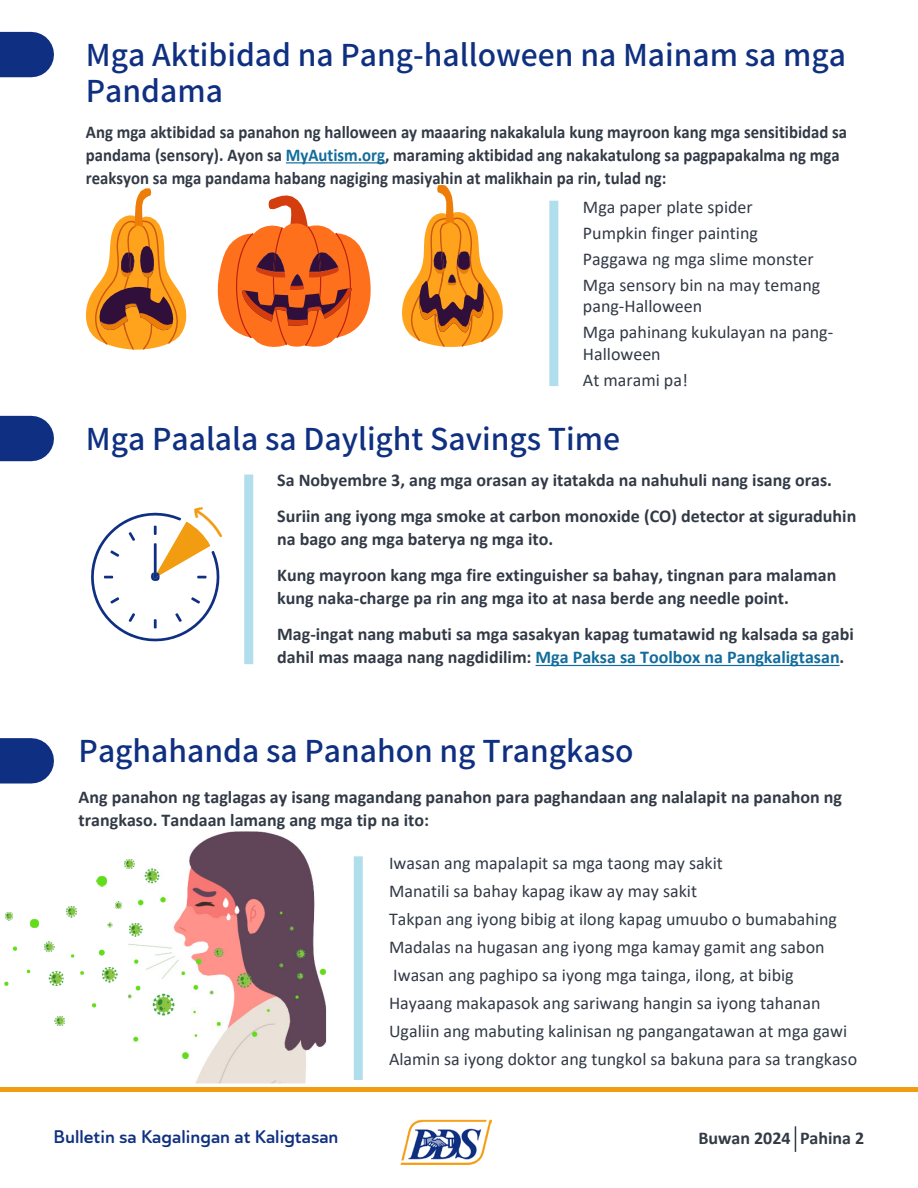
<style>
.page{position:relative;width:918px;height:1188px;background:#fff}
.page>*{position:absolute;margin:0;border:0;box-sizing:border-box;transform-origin:0 0}
.t1{font:500 30px/36px "Noto Sans CJ Kkr";color:#0f3081}
.t2{font:700 18px/23.2px "Calibri";color:#323a46}
.t3{font:18px/21.6px "Calibri";color:#323a46}
.t4{font:700 18px/23.2px "Calibri";color:#323a46;scale:.93 1}
.t5{font:18px "Ainslie Sans Nor Dem";color:#0f3081}
.s1{color:#126c9c}
</style>
<div class="page">
<svg style="left:795px;top:1126px;width:1px;height:26px"></svg>
<div style="left:0;top:1087px;width:918px;height:5px;background:#f29c12"></div>
<img style="left:401px;top:1119px;width:90px;height:45px">
<hr style="left:286px;top:162px;width:99px;height:1px;background:#126c9c">
<hr style="left:536px;top:665px;width:304px;height:1px;background:#126c9c">
<svg style="left:0;top:32px;width:54px;height:45px;background:#24428d"></svg>
<svg style="left:0;top:416px;width:54px;height:45px;background:#24428d"></svg>
<svg style="left:0;top:738px;width:54px;height:46px;background:#28458f"></svg>
<img style="left:194px;top:507px;width:28px;height:30px">
<svg style="left:91px;top:513px;width:128px;height:128px"></svg>
<svg style="left:218px;top:195px;width:153px;height:152px"></svg>
<img style="left:308px;top:307px;width:14px;height:8px">
<img style="left:290px;top:274px;width:13px;height:16px">
<img style="left:309px;top:252px;width:30px;height:26px">
<img style="left:318px;top:252px;width:3px;height:26px">
<img style="left:256px;top:252px;width:29px;height:26px">
<img style="left:273px;top:252px;width:3px;height:26px">
<svg style="left:402px;top:185px;width:101px;height:162px"></svg>
<svg style="left:86px;top:188px;width:100px;height:162px"></svg>
<div style="left:549px;top:201px;width:9px;height:185px;background:#b0deed"></div>
<div style="left:244px;top:475px;width:9px;height:189px;background:#b0deed"></div>
<div style="left:354px;top:856px;width:9px;height:224px;background:#b0deed"></div>
<img style="left:128px;top:831px;width:198px;height:253px">
<svg style="left:129px;top:923px;width:13px;height:13px"></svg>
<svg style="left:124px;top:859px;width:10px;height:10px"></svg>
<svg style="left:115px;top:902px;width:7px;height:7px"></svg>
<svg style="left:108px;top:923px;width:4px;height:4px"></svg>
<svg style="left:97px;top:877px;width:10px;height:9px"></svg>
<svg style="left:92px;top:950px;width:13px;height:57px"></svg>
<svg style="left:80px;top:971px;width:4px;height:4px"></svg>
<img style="left:49px;top:971px;width:15px;height:15px">
<img style="left:102px;top:967px;width:15px;height:15px">
<svg style="left:55px;top:1016px;width:10px;height:10px"></svg>
<svg style="left:44px;top:942px;width:10px;height:10px"></svg>
<svg style="left:66px;top:907px;width:11px;height:10px"></svg>
<svg style="left:5px;top:912px;width:8px;height:8px"></svg>
<svg style="left:71px;top:954px;width:3px;height:4px"></svg>
<svg style="left:30px;top:919px;width:9px;height:9px"></svg>
<svg style="left:13px;top:947px;width:4px;height:4px"></svg>
<svg style="left:4px;top:982px;width:5px;height:4px"></svg>
<h2 class="t1" style="left:86px;top:37px;width:762px">Mga Aktibidad na Pang-halloween na Mainam sa mga<br>Pandama</h2>
<p class="t4" style="left:86px;top:120px;width:820px">Ang mga aktibidad sa panahon ng halloween ay maaaring nakakalula kung mayroon kang mga sensitibidad sa pandama (sensory). Ayon sa <span class="s1">MyAutism.org</span>, maraming aktibidad ang nakakatulong sa pagpapakalma ng mga reaksyon sa mga pandama habang nagiging masiyahin at malikhain pa rin, tulad ng:</p>
<p class="t3" style="left:583px;top:196px;width:171px">Mga paper plate spider</p>
<p class="t3" style="left:583px;top:222px;width:176px">Pumpkin finger painting</p>
<p class="t3" style="left:583px;top:248px;width:232px">Paggawa ng mga slime monster</p>
<p class="t3" style="left:583px;top:274px;width:239px">Mga sensory bin na may temang pang-Halloween</p>
<p class="t3" style="left:583px;top:321px;width:252px">Mga pahinang kukulayan na pang-<br>Halloween</p>
<p class="t3" style="left:583px;top:369px;width:106px">At marami pa!</p>
<h2 class="t1" style="left:86px;top:421px;width:536px">Mga Paalala sa Daylight Savings Time</h2>
<p class="t2" style="left:277px;top:468px;width:556px">Sa Nobyembre 3, ang mga orasan ay itatakda na nahuhuli nang isang oras.</p>
<p class="t2" style="left:277px;top:504px;width:581px">Suriin ang iyong mga smoke at carbon monoxide (CO) detector at siguraduhin na bago ang mga baterya ng mga ito.</p>
<p class="t2" style="left:277px;top:563px;width:561px">Kung mayroon kang mga fire extinguisher sa bahay, tingnan para malaman kung naka-charge pa rin ang mga ito at nasa berde ang needle point.</p>
<p class="t2" style="left:277px;top:622px;width:578px">Mag-ingat nang mabuti sa mga sasakyan kapag tumatawid ng kalsada sa gabi dahil mas maaga nang nagdidilim: <span class="s1">Mga Paksa sa Toolbox na Pangkaligtasan</span>.</p>
<h2 class="t1" style="left:79px;top:734px;width:556px">Paghahanda sa Panahon ng Trangkaso</h2>
<p class="t2" style="left:79px;top:785px;width:765px">Ang panahon ng taglagas ay isang magandang panahon para paghandaan ang nalalapit na panahon ng trangkaso. Tandaan lamang ang mga tip na ito:</p>
<p class="t3" style="left:389px;top:852px;width:335px">Iwasan ang mapalapit sa mga taong may sakit</p>
<p class="t3" style="left:389px;top:880px;width:310px">Manatili sa bahay kapag ikaw ay may sakit</p>
<p class="t3" style="left:389px;top:908px;width:449px">Takpan ang iyong bibig at ilong kapag umuubo o bumabahing</p>
<p class="t3" style="left:389px;top:936px;width:437px">Madalas na hugasan ang iyong mga kamay gamit ang sabon</p>
<p class="t3" style="left:393px;top:964px;width:402px">Iwasan ang paghipo sa iyong mga tainga, ilong, at bibig</p>
<p class="t3" style="left:389px;top:992px;width:433px">Hayaang makapasok ang sariwang hangin sa iyong tahanan</p>
<p class="t3" style="left:389px;top:1020px;width:460px">Ugaliin ang mabuting kalinisan ng pangangatawan at mga gawi</p>
<p class="t3" style="left:389px;top:1048px;width:470px">Alamin sa iyong doktor ang tungkol sa bakuna para sa trangkaso</p>
<p class="t5" style="left:54px;top:1126px;width:286px">Bulletin sa Kagalingan at Kaligtasan</p>
<p class="t2" style="left:699px;top:1127px;width:167px">Buwan 2024 Pahina 2</p>
</div>
